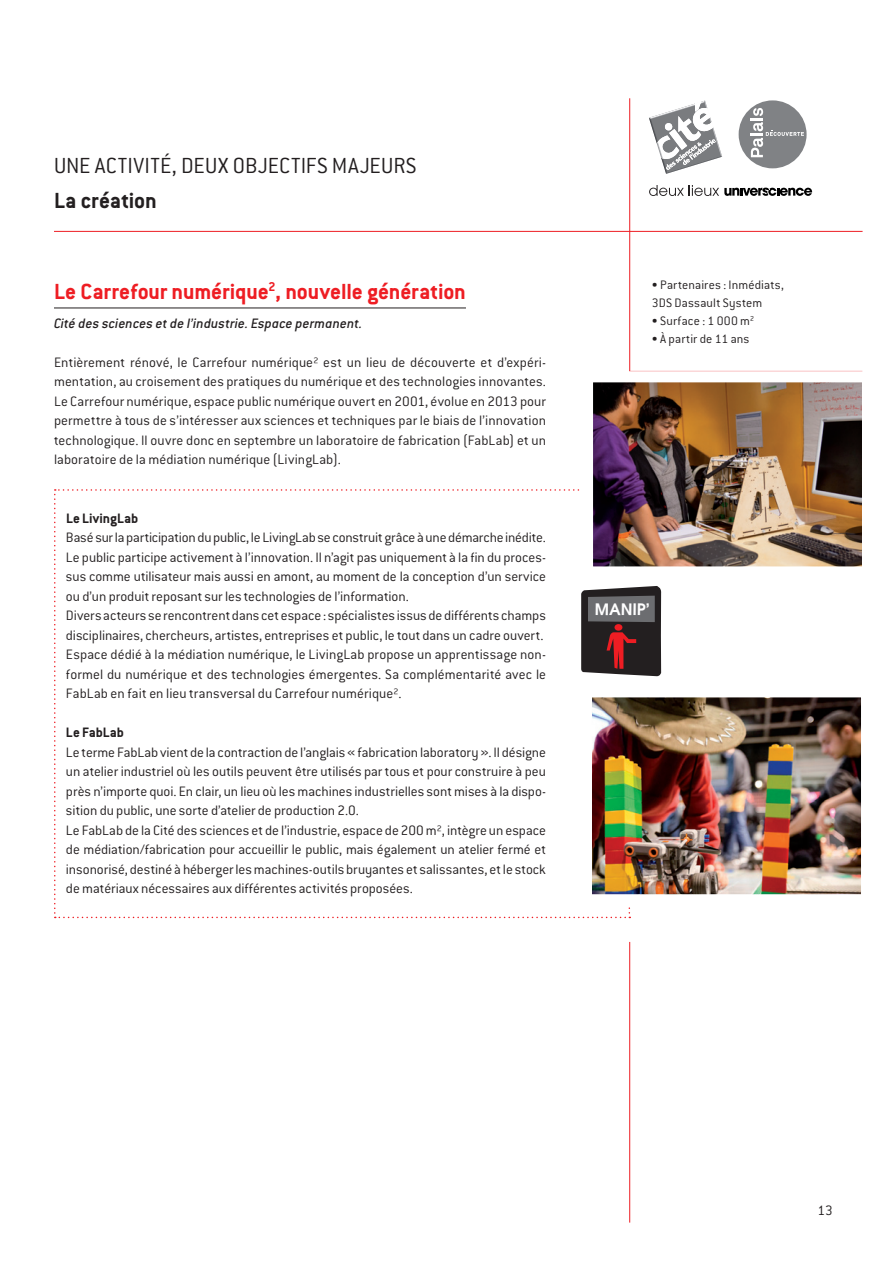
<style>
.page{position:relative;width:893px;height:1263px;background:#fff}
.page>*{position:absolute;margin:0;border:0;box-sizing:border-box;transform-origin:0 0}
.t1{font:700 24px "Conduit ITC";letter-spacing:-.005em;color:#ee1d23}
.t2{font:300 24px "Conduit ITC";letter-spacing:.005em;color:#231f20}
.t3{font:700 24px "Conduit ITC";color:#231f20}
.t4{font:600 15.75px "Avant Garde";color:#fff}
.t5{font:300 15px/19.5px "Conduit ITC";color:#231f20}
.t6{font:15px "Conduit ITC Medium Italic Alt";letter-spacing:.01em;color:#231f20}
.t7{font:700 15px "Conduit ITC";color:#231f20}
.t8{font:300 13.5px/18px "Conduit ITC";letter-spacing:.015em;color:#231f20}
</style>
<div class="page">
<hr style="left:629px;top:98px;width:1px;height:274px;background:#ee1d23">
<hr style="left:629px;top:942px;width:1px;height:280px;background:#ee1d23">
<hr style="left:54px;top:231px;width:808px;height:1px;background:#ee1d23">
<div style="left:739px;top:100px;width:68px;height:68px;background:#808285;border-radius:50%"></div>
<svg style="left:750px;top:108px;width:54px;height:49px"></svg>
<svg style="left:649px;top:185px;width:163px;height:11px"></svg>
<svg style="left:649px;top:101px;width:73px;height:73px"></svg>
<hr style="left:54px;top:308px;width:412px;height:1px;background:#231f20">
<svg style="left:54px;top:489px;width:607px;height:429px"></svg>
<img style="left:594px;top:383px;width:267px;height:183px">
<div style="left:582px;top:371px;width:291px;height:207px;border:11px solid #fff"></div>
<img style="left:593px;top:698px;width:267px;height:195px">
<h1 class="t2" style="left:54px;top:153px;width:351px">Une activité, deux objectifs majeurs</h1>
<h1 class="t3" style="left:54px;top:186px;width:104px">La création</h1>
<h1 class="t1" style="left:54px;top:278px;width:413px">Le Carrefour numérique<sup>2</sup>, nouvelle génération</h1>
<p class="t6" style="left:54px;top:314px;width:310px">Cité des sciences et de l’industrie. Espace permanent.</p>
<p class="t5" style="left:54px;top:352px;width:494px;text-align:justify">Entièrement rénové, le Carrefour numérique² est un lieu de découverte et d’expéri&shy;mentation, au croisement des pratiques du numérique et des technologies innovantes.<br>Le Carrefour numérique, espace public numérique ouvert en 2001, évolue en 2013 pour permettre à tous de s’intéresser aux sciences et techniques par le biais de l’innovation technologique. I l ouvre donc en septembre un laboratoire de fabrication (FabLab) et un laboratoire de la médiation numérique (LivingLab).</p>
<p class="t7" style="left:66px;top:509px;width:74px">Le LivingLab</p>
<p class="t5" style="left:66px;top:528px;width:482px">Basé sur la participation du public, le LivingLab se construit grâce à une démarche inédite.<br>Le public participe activement à l’innovation. I l n’agit pas uniquement à la fin du proces&shy;sus comme utilisateur mais aussi en amont, au moment de la conception d’un service ou d’un produit reposant sur les technologies de l’information.<br>Divers acteurs se rencontrent dans cet espace : spécialistes issus de différents champs disciplinaires, chercheurs, artistes, entreprises et public, le tout dans un cadre ouvert.<br>Espace dédié à la médiation numérique, le LivingLab propose un apprentissage non&shy;formel du numérique et des technologies émergentes. Sa complémentarité avec le FabLab en fait en lieu transversal du Carrefour numérique².</p>
<p class="t7" style="left:66px;top:724px;width:59px">Le FabLab</p>
<p class="t5" style="left:66px;top:742px;width:482px">Le terme FabLab vient de la contraction de l’anglais « fabrication laboratory ». I l désigne un atelier industriel où les outils peuvent être utilisés par tous et pour construire à peu près n’importe quoi. En clair, un lieu où les machines industrielles sont mises à la dispo&shy;sition du public, une sorte d’atelier de production 2.0.<br>Le FabLab de la Cité des sciences et de l’industrie, espace de 200 m², intègre un espace de médiation/fabrication pour accueillir le public, mais également un atelier fermé et insonorisé, destiné à héberger les machines-outils bruyantes et salissantes, et le stock de matériaux nécessaires aux différentes activités proposées.</p>
<p class="t8" style="left:652px;top:276px;width:133px">• Partenaires : I nmédiats,<br>3DS Dassault System</p>
<p class="t8" style="left:652px;top:312px;width:104px">• Surface : 1 000 m<sup>2</sup></p>
<p class="t8" style="left:652px;top:330px;width:99px">• à partir de 11 ans</p>
<p class="t4" style="left:595px;top:598px;width:57px;rotate:1deg">MANIP’</p>
<p class="t5" style="left:817px;top:1201px;width:17px">13</p>
</div>
